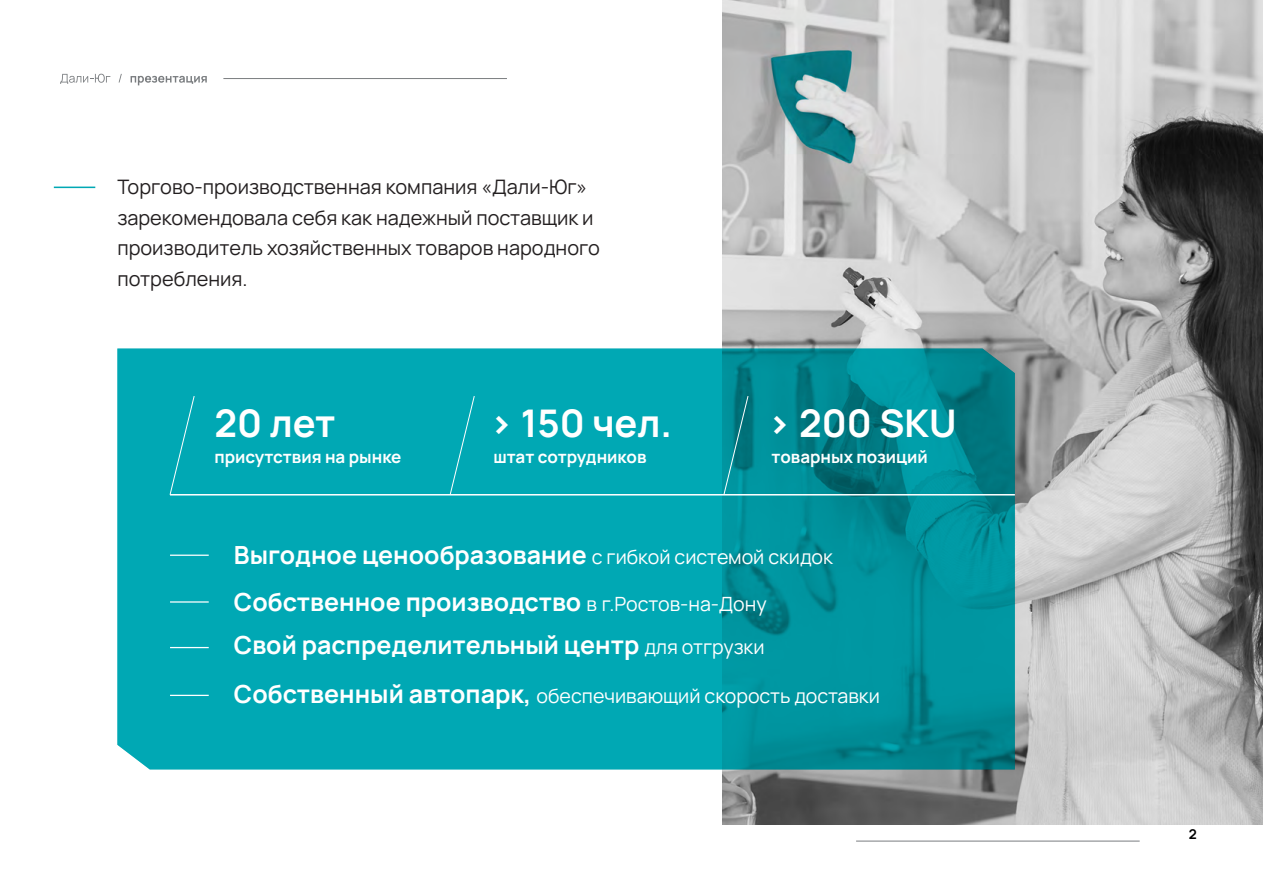
<style>
.page{position:relative;width:1263px;height:893px;background:#fff}
.page>*{position:absolute;margin:0;border:0;box-sizing:border-box;transform-origin:0 0}
.t1{font:700 38.1px "Manrope";color:#fff}
.t2{font:700 24.9px "Manrope";color:#fff}
.t3{font:19.95px/30.6px "Manrope";color:#231f20}
.t4{font:19.65px "Manrope";color:#fff}
.t5{font:700 16.95px "Manrope";color:#fff}
.t6{font:700 13.5px "Manrope";color:#000}
.s1{font-weight:400;font-size:19.65px}
.s2{font-weight:700;font-size:24.9px}
</style>
<div class="page">
<svg style="left:60px;top:74px;width:50px;height:10px"></svg>
<svg style="left:119px;top:74px;width:3px;height:9px"></svg>
<svg style="left:131px;top:76px;width:76px;height:9px"></svg>
<hr style="left:223px;top:78px;width:284px;height:1px;background:#7a7d80">
<hr style="left:856px;top:841px;width:284px;height:1px;background:#7a7d80">
<img style="left:722px;top:0;width:541px;height:825px">
<hr style="left:54px;top:187px;width:41px;height:1px;background:#00a8b4">
<svg style="left:117px;top:349px;width:898px;height:420px;background:#009faa"></svg>
<hr style="left:170px;top:494px;width:845px;height:1px;background:#fff">
<svg style="left:169px;top:395px;width:26px;height:101px;background:#0dacb7"></svg>
<svg style="left:723px;top:395px;width:26px;height:101px;background:#0d8a93"></svg>
<svg style="left:449px;top:395px;width:26px;height:101px;background:#0dacb7"></svg>
<hr style="left:170px;top:601px;width:39px;height:2px;background:#fff">
<hr style="left:170px;top:555px;width:39px;height:1px;background:#fff">
<hr style="left:170px;top:647px;width:39px;height:1px;background:#fff">
<hr style="left:170px;top:695px;width:39px;height:1px;background:#fff">
<p class="t3" style="left:117px;top:171px;width:484px">Торгово-производственная компания «Дали-Юг» зарекомендовала себя как надежный поставщик и производитель хозяйственных товаров народного потребления.</p>
<h1 class="t1" style="left:214px;top:396px;width:122px">20 лет</h1>
<p class="t5" style="left:214px;top:445px;width:189px">присутствия на рынке</p>
<h1 class="t1" style="left:489px;top:396px;width:184px">&gt; 150 чел.</h1>
<p class="t5" style="left:493px;top:445px;width:155px">штат сотрудников</p>
<h1 class="t1" style="left:767px;top:396px;width:191px">&gt; 200 SKU</h1>
<p class="t5" style="left:771px;top:445px;width:158px">товарных позиций</p>
<p class="t2" style="left:234px;top:538px;width:600px">Выгодное ценообразование <span class="s1">с гибкой системой скидок</span></p>
<p class="t2" style="left:234px;top:584px;width:534px">Собственное производство <span class="s1">в г.Ростов-на-Дону</span></p>
<p class="t2" style="left:234px;top:628px;width:532px">Свой распределительный центр <span class="s1">для отгрузки</span></p>
<p class="t4" style="left:234px;top:682px;width:647px"><span class="s2">Собственный автопарк,</span> обеспечивающий скорость доставки</p>
<p class="t6" style="left:1189px;top:825px;width:10px">2</p>
</div>
